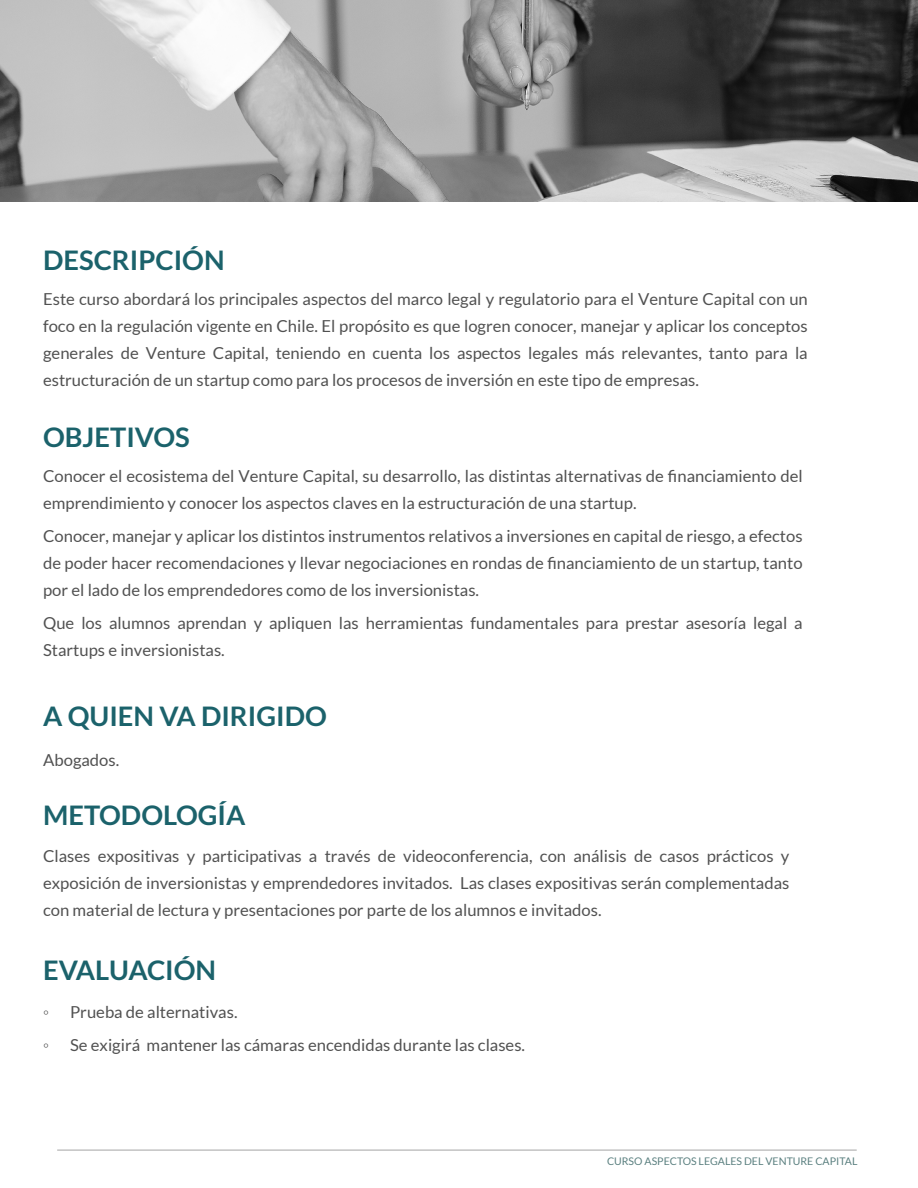
<style>
.page{position:relative;width:918px;height:1188px;background:#fff}
.page>*{position:absolute;margin:0;border:0;box-sizing:border-box;transform-origin:0 0}
.t1{font:700 27px "Lato";color:#1b626b}
.t2{font:16.5px/27px "Lato";color:#515151;text-align:justify}
.t3{font:16.5px "Times New Roman";color:#515151}
.t4{font:10.5px "Lato";color:#5b8080}
</style>
<div class="page">
<hr style="left:57px;top:1150px;width:800px;height:1px;background:#a4a4a4">
<img style="left:0;top:0;width:918px;height:201px">
<h1 class="t1" style="left:43px;top:245px;width:183px">DESCRIPCIÓN</h1>
<p class="t2" style="left:43px;top:286px;width:766px">Este curso abordará los principales aspectos del marco legal y regulatorio para el Venture Capital con un foco en la regulación vigente en Chile. El propósito es que logren conocer, manejar y aplicar los conceptos generales de Venture Capital, teniendo en cuenta los aspectos legales más relevantes, tanto para la estructuración de un startup como para los procesos de inversión en este tipo de empresas.</p>
<h1 class="t1" style="left:43px;top:421px;width:148px">OBJETIVOS</h1>
<p class="t2" style="left:43px;top:463px;width:761px">Conocer el ecosistema del Venture Capital, su desarrollo, las distintas alternativas de financiamiento del emprendimiento y conocer los aspectos claves en la estructuración de una startup.</p>
<p class="t2" style="left:43px;top:523px;width:761px">Conocer, manejar y aplicar los distintos instrumentos relativos a inversiones en capital de riesgo, a efectos de poder hacer recomendaciones y llevar negociaciones en rondas de financiamiento de un startup, tanto por el lado de los emprendedores como de los inversionistas.</p>
<p class="t2" style="left:43px;top:610px;width:761px">Que los alumnos aprendan y apliquen las herramientas fundamentales para prestar asesoría legal a<br>Startups e inversionistas.</p>
<h1 class="t1" style="left:43px;top:701px;width:285px">A QUIEN VA DIRIGIDO</h1>
<p class="t2" style="left:43px;top:746px;width:78px">Abogados.</p>
<h1 class="t1" style="left:43px;top:800px;width:204px">METODOLOGÍA</h1>
<p class="t2" style="left:43px;top:842px;width:748px">Clases expositivas y participativas a través de videoconferencia, con análisis de casos prácticos y exposición de inversionistas y emprendedores invitados. Las clases expositivas serán complementadas con material de lectura y presentaciones por parte de los alumnos e invitados.</p>
<h1 class="t1" style="left:43px;top:954px;width:175px">EVALUACIÓN</h1>
<p class="t3" style="left:43px;top:1001px;width:7px">◦</p>
<p class="t2" style="left:70px;top:998px;width:169px">Prueba de alternativas.</p>
<p class="t3" style="left:43px;top:1034px;width:7px">◦</p>
<p class="t2" style="left:70px;top:1031px;width:457px">Se exigirá mantener las cámaras encendidas durante las clases.</p>
<p class="t4" style="left:607px;top:1155px;width:252px">CURSO ASPECTOS LEGALES DEL VENTURE CAPITAL</p>
</div>
